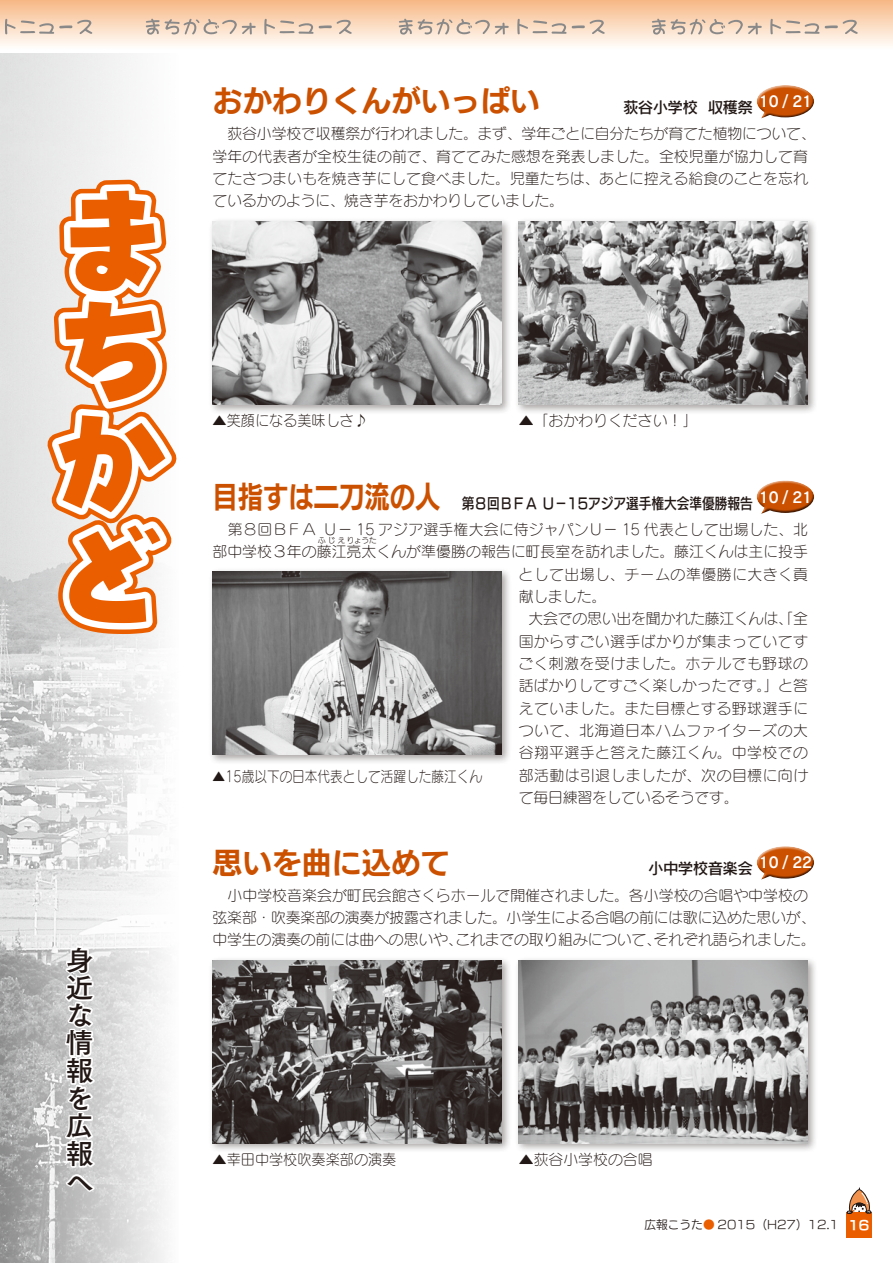
<style>
.page{position:relative;width:893px;height:1263px;background:#fff}
.page>*{position:absolute;margin:0;border:0;box-sizing:border-box;transform-origin:0 0}
.t1{font:29.7px "New Rodin Pro B";color:#cb5100}
.t2{font:29.7px "New Rodin Pro B";color:#cb5100;scale:.85 1}
.t3{font:27.6px/27.6px "Tsuku Go Pro B";color:#221815;text-align:justify}
.t4{font:15.9px "Cezanne Pro DB";color:#fff}
.t5{font:14.85px/22.4px "Seurat Pro L";color:#221815}
.t6{font:14.85px/22.4px "Seurat Pro L";letter-spacing:.03em;color:#221815}
.t7{font:14.85px "Seurat Pro L";color:#221815;scale:.95 1}
.t8{font:14.85px "New Rodin Pro DB";color:#221815;scale:.85 1}
.t9{font:14.85px "Seurat Pro L";color:#221815;scale:.85 1}
.t10{font:14.85px "New Rodin Pro DB";color:#221815}
.t11{font:12.75px "New Rodin Pro B";color:#fff}
.t12{font:11.7px "New Rodin Pro M";color:#221815}
.t13{font:7.5px "Seurat Pro L";letter-spacing:.095em;color:#221815}
.s1{color:#eb5e00}
</style>
<div class="page">
<div style="left:0;top:0;width:893px;height:51px;background:linear-gradient(to bottom,#f7b785,#fff)"></div>
<svg style="left:146px;top:19px;width:206px;height:16px;background:#e1cbb8"></svg>
<svg style="left:399px;top:19px;width:206px;height:16px;background:#e1cbb8"></svg>
<svg style="left:652px;top:19px;width:206px;height:16px;background:#e1cbb8"></svg>
<img style="left:0;top:53px;width:166px;height:1210px">
<svg style="left:0;top:19px;width:92px;height:16px"></svg>
<svg style="left:45px;top:178px;width:132px;height:350px"></svg>
<svg style="left:49px;top:182px;width:126px;height:454px"></svg>
<svg style="left:46px;top:915px;width:52px;height:280px"></svg>
<div style="left:208px;top:956px;width:304px;height:197px;background:#221815;opacity:.4"></div>
<img style="left:213px;top:960px;width:289px;height:183px">
<div style="left:514px;top:956px;width:304px;height:197px;background:#221815;opacity:.4"></div>
<img style="left:519px;top:960px;width:289px;height:183px">
<div style="left:755px;top:843px;width:60px;height:38px;background:#fff;opacity:.75"></div>
<div style="left:755px;top:855px;width:60px;height:26px;background:#221815;opacity:.75"></div>
<div style="left:208px;top:217px;width:304px;height:197px;background:#221815;opacity:.4"></div>
<img style="left:213px;top:222px;width:289px;height:183px">
<div style="left:514px;top:217px;width:304px;height:197px;background:#221815;opacity:.4"></div>
<img style="left:519px;top:222px;width:289px;height:183px">
<div style="left:755px;top:82px;width:60px;height:38px;background:#fff;opacity:.75"></div>
<div style="left:755px;top:94px;width:60px;height:26px;background:#221815;opacity:.75"></div>
<div style="left:755px;top:478px;width:60px;height:37px;background:#fff;opacity:.75"></div>
<div style="left:755px;top:489px;width:60px;height:26px;background:#221815;opacity:.75"></div>
<div style="left:208px;top:568px;width:304px;height:197px;background:#221815;opacity:.4"></div>
<img style="left:213px;top:572px;width:289px;height:183px">
<div style="left:845px;top:1210px;width:28px;height:29px;border:3px solid #fff"></div>
<div style="left:846px;top:1212px;width:26px;height:25px;background:#eb5e00"></div>
<svg style="left:845px;top:1187px;width:28px;height:31px"></svg>
<h2 class="t3" style="left:66px;top:943px;width:29px">身近な情報を広報へ</h2>
<h1 class="t1" style="left:213px;top:75px;width:329px">おかわりくんがいっぱい</h1>
<p class="t5" style="left:213px;top:122px;width:605px;text-indent:15px">荻谷小学校で収穫祭が行われました。まず、学年ごとに自分たちが育てた植物について、学年の代表者が全校生徒の前で、育ててみた感想を発表しました。全校児童が協力して育てたさつまいもを焼き芋にして食べました。児童たちは、あとに控える給食のことを忘れているかのように、焼き芋をおかわりしていました。</p>
<p class="t4" style="left:759px;top:91px;width:55px">10/21</p>
<p class="t10" style="left:623px;top:95px;width:76px">荻谷小学校</p>
<p class="t10" style="left:708px;top:95px;width:46px">収穫祭</p>
<p class="t7" style="left:213px;top:411px;width:165px">▲笑顔になる美味しさ♪</p>
<p class="t5" style="left:519px;top:409px;width:180px">▲「おかわりください!「</p>
<h1 class="t2" style="left:213px;top:471px;width:269px">目指すは二刀流の人</h1>
<p class="t5" style="left:213px;top:518px;width:597px;text-align:right">第８回ＢＦＡＵ－ 15 アジア選手権大会に侍ジャパンＵ－ 15 代表として出場した、北部中学校３年の藤江亮太くんが準優勝の報告に町長室を訪れました。藤江くんは主に投手</p>
<p class="t4" style="left:759px;top:487px;width:55px">10/21</p>
<p class="t8" style="left:462px;top:490px;width:343px">第８回ＢＦＡＵ－15アジア選手権大会準優勝報告</p>
<p class="t13" style="left:318px;top:536px;width:60px">ふじえりょうた</p>
<p class="t9" style="left:213px;top:767px;width:318px">▲15歳以下の日本代表として活躍した藤江くん</p>
<p class="t6" style="left:519px;top:562px;width:291px">として出場し、チームの準優勝に大きく貢献しました。</p>
<p class="t5" style="left:519px;top:607px;width:291px;text-align:justify;text-indent:10px">大会での思い出を聞かれた藤江くんは、「全国からすごい選手ばかりが集まっていてすごく刺激を受けました。ホテルでも野球の話ばかりしてすごく楽しかったです。」と答えていました。また目標とする野球選手について、北海道日本ハムファイターズの大谷翔平選手と答えた藤江くん。中学校での部活動は引退しましたが、次の目標に向けて毎日練習をしているそうです。</p>
<h1 class="t1" style="left:213px;top:837px;width:240px">思いを曲に込めて</h1>
<p class="t5" style="left:228px;top:883px;width:582px">小中学校音楽会が町民会館さくらホールで開催されました。各小学校の合唱や中学校の</p>
<p class="t5" style="left:213px;top:906px;width:605px">弦楽部・吹奏楽部の演奏が披露されました。小学生による合唱の前には歌に込めた思いが、</p>
<p class="t5" style="left:654px;top:928px;width:163px">それぞれ語られました。</p>
<p class="t4" style="left:759px;top:852px;width:55px">10/22</p>
<p class="t10" style="left:648px;top:856px;width:106px">小中学校音楽会</p>
<p class="t5" style="left:212px;top:928px;width:252px">中学生の演奏の前には曲への思いや、</p>
<p class="t5" style="left:455px;top:928px;width:207px">これまでの取り組みについて、</p>
<p class="t7" style="left:213px;top:1149px;width:195px">▲幸田中学校吹奏楽部の演奏</p>
<p class="t5" style="left:519px;top:1147px;width:135px">▲荻谷小学校の合唱</p>
<p class="t12" style="left:644px;top:1214px;width:196px">広報こうた<span class="s1">●</span> 2015（H27(12.1</p>
<p class="t11" style="left:848px;top:1214px;width:22px">16</p>
</div>
